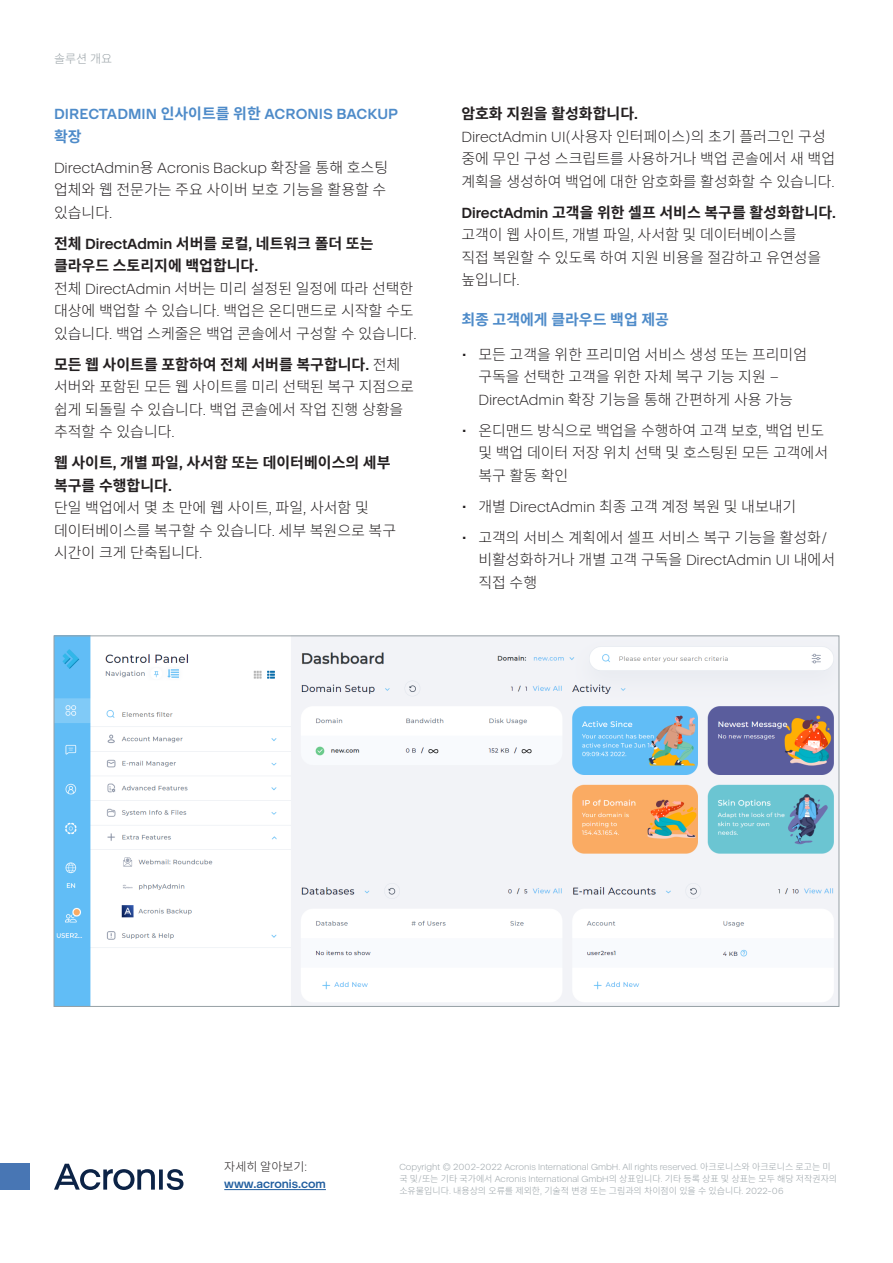
<style>
.page{position:relative;width:893px;height:1263px;background:#fff}
.page>*{position:absolute;margin:0;border:0;box-sizing:border-box;transform-origin:0 0}
.t1{font:300 15px/22.5px "Noto Sans KR";color:#231f20}
.t2{font:300 15px "Acronis Cyber";color:#231f20}
.t3{font:700 15px "Acronis Cyber";color:#4e8bc9}
.t4{font:700 15px "Noto Sans KR";color:#4e8bc9}
.t5{font:700 12px "Acronis Cyber";color:#215e9f}
.t6{font:300 12px "Noto Sans KR";color:#231f20}
.t7{font:300 12px "Noto Sans KR";color:#97a0a5}
.t8{font:300 9px/12px "Noto Sans KR";color:#97a0a5}
.t9{font:300 9px "Acronis Cyber";color:#97a0a5}
.s1{font-family:"Noto Sans KR"}
.s2{font-family:"Acronis Cyber"}
.s3{font-weight:700}
.s4{font-family:"Acronis Cyber";font-weight:700}
.s5{font-size:9.15px}
.s6{font-family:"Acronis Cyber";font-size:9.15px}
</style>
<div class="page">
<div style="left:0;top:1164px;width:30px;height:26px;background:#4876b4"></div>
<img style="left:56px;top:638px;width:781px;height:367px">
<hr style="left:224px;top:1189px;width:102px;height:1px;background:#215e9f">
<svg style="left:54px;top:1164px;width:129px;height:26px"></svg>
<p class="t7" style="left:54px;top:52px;width:60px">솔루션 개요</p>
<p class="t3" style="left:54px;top:105px;width:345px">DIRECTADMIN <span class="s1">인사이트를 위한</span> ACRONIS BACKUP</p>
<p class="t4" style="left:54px;top:128px;width:29px">확장</p>
<p class="t2" style="left:54px;top:158px;width:336px">DirectAdmin<span class="s1">용</span> Acronis Backup <span class="s1">확장을 통해 호스팅</span></p>
<p class="t1" style="left:54px;top:179px;width:334px">업체와 웹 전문가는 주요 사이버 보호 기능을 활용할 수 있습니다<span class="s2">.</span></p>
<p class="t1" style="left:54px;top:232px;width:364px"><span class="s3">전체</span> <span class="s4">DirectAdmin</span> <span class="s3">서버를 로컬</span><span class="s4">,</span> <span class="s3">네트워크 폴더 또는 클라우드 스토리지에 백업합니다</span><span class="s4">.<br></span>전체 <span class="s2">DirectAdmin</span> 서버는 미리 설정된 일정에 따라 선택한 대상에 백업할 수 있습니다<span class="s2">.</span> 백업은 온디맨드로 시작할 수도 있습니다<span class="s2">.</span> 백업 스케줄은 백업 콘솔에서 구성할 수 있습니다<span class="s2">.</span></p>
<p class="t1" style="left:54px;top:353px;width:361px"><span class="s3">모든 웹 사이트를 포함하여 전체 서버를 복구합니다</span><span class="s4">.</span> 전체 서버와 포함된 모든 웹 사이트를 미리 선택된 복구 지점으로 쉽게 되돌릴 수 있습니다<span class="s2">.</span> 백업 콘솔에서 작업 진행 상황을 추적할 수 있습니다<span class="s2">.</span></p>
<p class="t1" style="left:54px;top:452px;width:344px"><span class="s3">웹 사이트</span><span class="s4">,</span> <span class="s3">개별 파일</span><span class="s4">,</span> <span class="s3">사서함 또는 데이터베이스의 세부 복구를 수행합니다</span><span class="s4">.<br></span>단일 백업에서 몇 초 만에 웹 사이트<span class="s2">,</span> 파일<span class="s2">,</span> 사서함 및 데이터베이스를 복구할 수 있습니다<span class="s2">.</span> 세부 복원으로 복구 시간이 크게 단축됩니다<span class="s2">.</span></p>
<p class="t1" style="left:461px;top:103px;width:375px"><span class="s3">암호화 지원을 활성화합니다</span><span class="s4">.<br></span><span class="s2">DirectAdmin UI(</span>사용자 인터페이스<span class="s2">)</span>의 초기 플러그인 구성 중에 무인 구성 스크립트를 사용하거나 백업 콘솔에서 새 백업 계획을 생성하여 백업에 대한 암호화를 활성화할 수 있습니다<span class="s2">.</span></p>
<p class="t1" style="left:461px;top:201px;width:376px"><span class="s4">DirectAdmin</span> <span class="s3">고객을 위한 셀프 서비스 복구를 활성화합니다</span><span class="s4">. </span>고객이 웹 사이트<span class="s2">,</span> 개별 파일<span class="s2">,</span> 사서함 및 데이터베이스를<br>직접 복원할 수 있도록 하여 지원 비용을 절감하고 유연성을 높입니다<span class="s2">.</span></p>
<p class="t4" style="left:461px;top:311px;width:209px">최종 고객에게 클라우드 백업 제공</p>
<p class="t1" style="left:478px;top:343px;width:330px;text-indent:-17px"><span class="s2">•</span> 모든 고객을 위한 프리미엄 서비스 생성 또는 프리미엄 구독을 선택한 고객을 위한 자체 복구 기능 지원 <span class="s2">–<br>DirectAdmin</span> 확장 기능을 통해 간편하게 사용 가능</p>
<p class="t1" style="left:478px;top:419px;width:351px;text-indent:-17px"><span class="s2">•</span> 온디맨드 방식으로 백업을 수행하여 고객 보호<span class="s2">,</span> 백업 빈도 및 백업 데이터 저장 위치 선택 및 호스팅된 모든 고객에서 복구 활동 확인</p>
<p class="t1" style="left:461px;top:495px;width:337px"><span class="s2">•</span> 개별 <span class="s2">DirectAdmin</span> 최종 고객 계정 복원 및 내보내기</p>
<p class="t1" style="left:478px;top:526px;width:358px;text-indent:-17px"><span class="s2">•</span> 고객의 서비스 계획에서 셀프 서비스 복구 기능을 활성화<span class="s2">/ </span>비활성화하거나 개별 고객 구독을 <span class="s2">DirectAdmin UI</span> 내에서 직접 수행</p>
<p class="t6" style="left:224px;top:1160px;width:84px">자세히 알아보기<span class="s2">:</span></p>
<p class="t5" style="left:224px;top:1177px;width:103px">www.acronis.com</p>
<p class="t9" style="left:399px;top:1161px;width:433px">Copyright © <span class="s5">2002</span>-<span class="s5">2022</span> Acronis International GmbH. All rights reserved. <span class="s1">아크로니스와 아크로니스 로고는 미</span></p>
<p class="t8" style="left:399px;top:1172px;width:439px">국 및<span class="s2">/</span>또는 기타 국가에서 <span class="s2">Acronis International GmbH</span>의 상표입니다<span class="s2">.</span> 기타 등록 상표 및 상표는 모두 해당 저작권자의 소유물입니다<span class="s2">.</span> 내용상의 오류를 제외한<span class="s2">,</span> 기술적 변경 또는 그림과의 차이점이 있을 수 있습니다<span class="s2">.</span> <span class="s6">2022</span><span class="s2">-</span><span class="s6">06</span></p>
</div>
